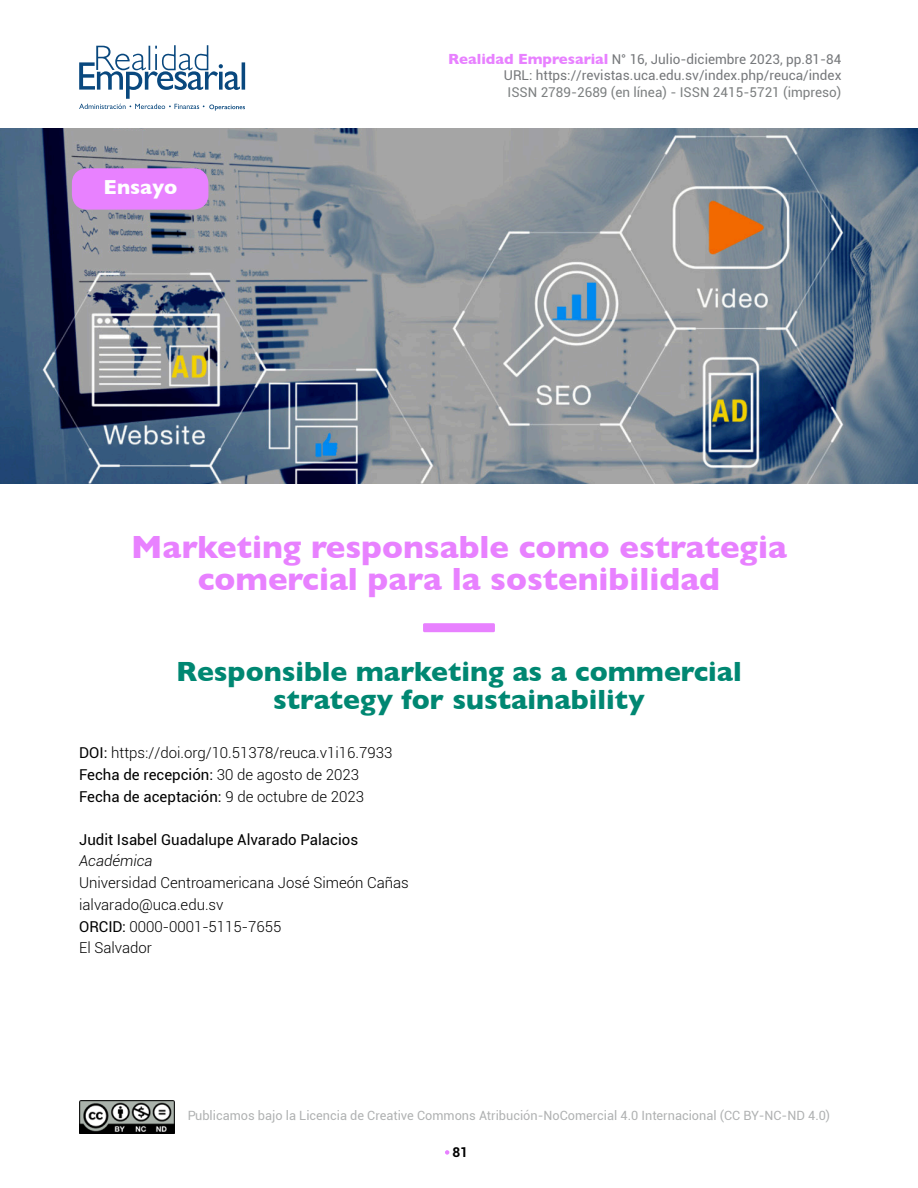
<style>
.page{position:relative;width:918px;height:1188px;background:#fff}
.page>*{position:absolute;margin:0;border:0;box-sizing:border-box;transform-origin:0 0}
.Título_Opinion{font:700 32.7px/32px "Gill Sans";color:#e881ff;text-align:center}
.Sub_titulo_Opinión{font:700 28.35px/27.6px "Gill Sans";color:#008772;text-align:center}
.Títulos_tendencias{font:700 20.7px "Gill Sans";color:#fff}
.Párrafo_Rev{font:300 15px "Roboto";color:#000}
.Párrafo_Rev-2{font:15px "Roboto";color:#000}
.Párrafos_Rev{font:15px "Roboto";color:#000}
.Párrafos_Rev-2{font:italic 300 15px "Roboto";color:#000}
.t1{font:13.5px/16.2px "Roboto";color:#76787b;text-align:right}
.t2{font:13.5px "Roboto";color:#7d8081}
.t3{font:700 13.5px "Roboto";color:#000}
.t4{font:12.75px "Roboto";color:#7d8081}
.s1{font-family:"Gill Sans";font-weight:700;font-size:15px;color:#e881ff}
.s2{font-weight:400}
.s3{font-weight:300}
</style>
<div class="page">
<img style="left:79px;top:1100px;width:96px;height:34px">
<svg style="left:445px;top:1150px;width:4px;height:5px"></svg>
<svg style="left:79px;top:45px;width:166px;height:66px"></svg>
<img style="left:0;top:129px;width:918px;height:355px">
<div style="left:72px;top:168px;width:136px;height:42px;background:#e881ff;border-radius:15px"></div>
<div style="left:423px;top:623px;width:72px;height:9px;background:#e881ff;border-radius:2px"></div>
<p class="Títulos_tendencias" style="left:104px;top:170px;width:75px">Ensayo</p>
<p class="t1" style="left:448px;top:51px;width:395px"><span class="s1">Realidad Empresarial</span> N° 16, Julio-diciembre 2023, pp.81-84<br>URL: https://revistas.uca.edu.sv/index.php/reuca/index</p>
<p class="t2" style="left:508px;top:82px;width:335px">ISSN 2789-2689 (en línea) - ISSN 2415-5721 (impreso)</p>
<p class="Título_Opinion" style="left:131px;top:530px;width:657px">Marketing responsable como estrategia comercial para la sostenibilidad</p>
<p class="Sub_titulo_Opinión" style="left:176px;top:657px;width:567px">Responsible marketing as a commercial strategy for sustainability</p>
<p class="Párrafo_Rev" style="left:79px;top:743px;width:315px"><span class="s2">DOI:</span> https://doi.org/10.51378/reuca.v1i16.7933</p>
<p class="Párrafo_Rev-2" style="left:79px;top:764px;width:281px">Fecha de recepción: <span class="s3">30 de agosto de 2023</span></p>
<p class="Párrafo_Rev-2" style="left:79px;top:786px;width:286px">Fecha de aceptación: <span class="s3">9 de octubre de 2023</span></p>
<p class="Párrafos_Rev" style="left:79px;top:830px;width:281px">Judit Isabel Guadalupe Alvarado Palacios</p>
<p class="Párrafos_Rev-2" style="left:79px;top:851px;width:75px">Académica</p>
<p class="Párrafo_Rev" style="left:79px;top:873px;width:331px">Universidad Centroamericana José Simeón Cañas</p>
<p class="Párrafo_Rev" style="left:79px;top:894px;width:146px">ialvarado@uca.edu.sv</p>
<p class="Párrafo_Rev" style="left:79px;top:916px;width:204px"><span class="s2">ORCID:</span> 0000-0001-5115-7655</p>
<p class="Párrafo_Rev" style="left:79px;top:938px;width:74px">El Salvador</p>
<p class="t4" style="left:187px;top:1106px;width:645px">Publicamos bajo la Licencia de Creative Commons Atribución-NoComercial 4.0 Internacional (CC BY-NC-ND 4.0)</p>
<p class="t3" style="left:453px;top:1143px;width:17px">81</p>
</div>
